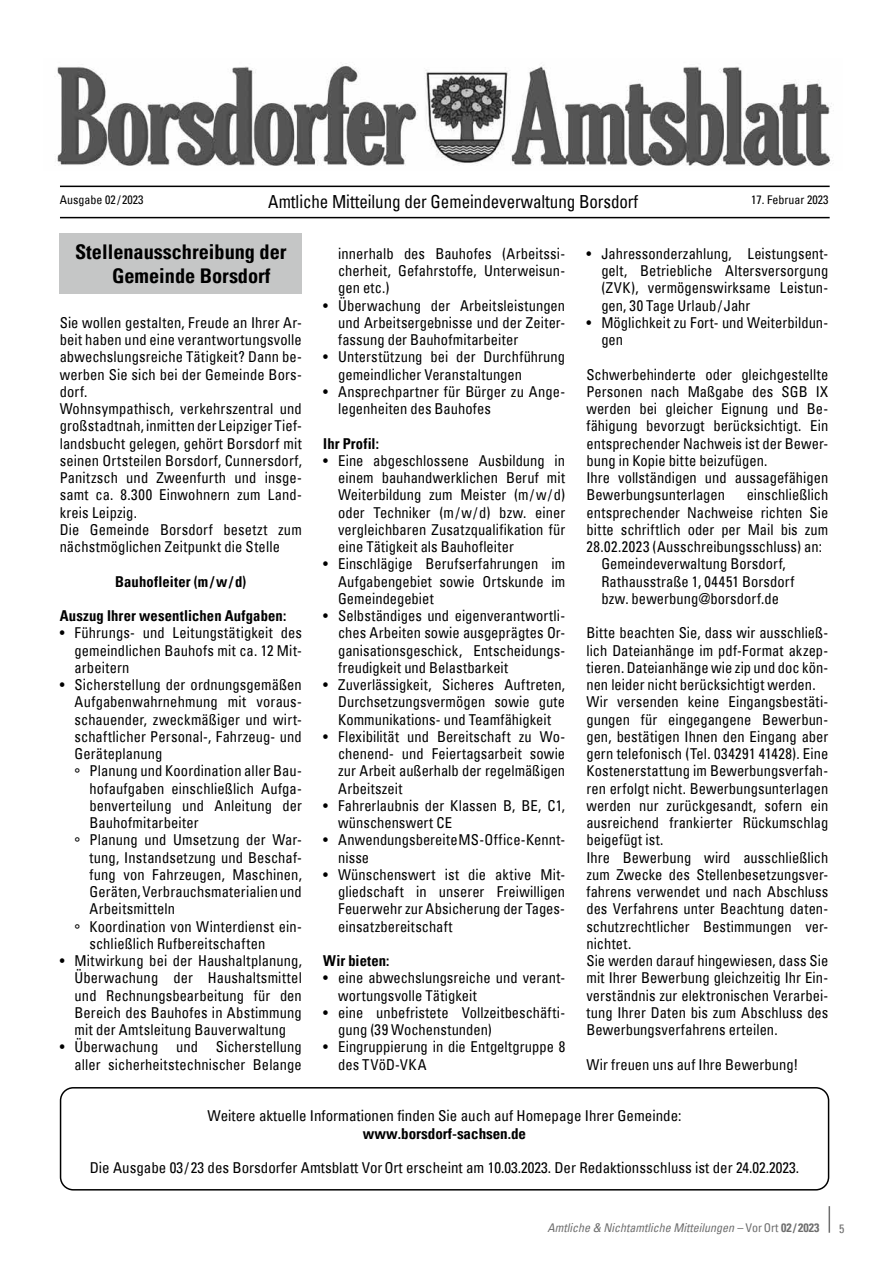
<style>
.page{position:relative;width:893px;height:1263px;background:#fff}
.page>*{position:absolute;margin:0;border:0;box-sizing:border-box;transform-origin:0 0}
.t1{font:700 condensed 20.25px/24.3px "Univers";color:#000}
.t2{font:condensed 18px "Univers";letter-spacing:-.005em;color:#000;scale:.95 1}
.t3{font:condensed 15px/17.2px "Univers";letter-spacing:.005em;color:#000}
.t4{font:700 condensed 15px "Univers";letter-spacing:.01em;color:#000}
.t5{font:italic condensed 12px "Univers";color:#6e6e6e}
.t6{font:condensed 12px "Univers";color:#000}
.t7{font:condensed 12px "Univers";color:#6e6e6e}
.s1{font-style:normal}
.s2{font-weight:700;font-style:normal}
</style>
<div class="page">
<svg style="left:829px;top:1206px;width:1px;height:27px"></svg>
<img style="left:57px;top:63px;width:776px;height:103px">
<hr style="left:60px;top:186px;width:770px;height:1px;background:#000">
<hr style="left:60px;top:217px;width:770px;height:1px;background:#000">
<div style="left:60px;top:233px;width:242px;height:61px;background:#c5c6c6"></div>
<div style="left:60px;top:1087px;width:769px;height:103px;border:2px solid #000;border-radius:13px"></div>
<p class="t2" style="left:268px;top:190px;width:391px">Amtliche Mitteilung der Gemeindeverwaltung Borsdorf</p>
<p class="t6" style="left:60px;top:191px;width:85px">Ausgabe 02 / 2023</p>
<p class="t6" style="left:751px;top:192px;width:79px">17. Februar 2023</p>
<h1 class="t1" style="left:112px;top:239px;width:176px;text-indent:-37px">Stellenausschreibung der<br>Gemeinde Borsdorf</h1>
<p class="t3" style="left:60px;top:313px;width:244px">Sie wollen gestalten, Freude an Ihrer Ar&shy;beit haben und eine verantwortungsvolle abwechslungsreiche Tätigkeit? Dann be&shy;werben Sie sich bei der Gemeinde Bors&shy;dorf.<br>Wohnsympathisch, verkehrszentral und großstadtnah, inmitten der Leipziger Tief&shy;landsbucht gelegen, gehört Borsdorf mit seinen Ortsteilen Borsdorf, Cunnersdorf, Panitzsch und Zweenfurth und insge&shy;samt ca. 8.300 Einwohnern zum Land&shy;kreis Leipzig.<br>Die Gemeinde Borsdorf besetzt zum nächstmöglichen Zeitpunkt die Stelle</p>
<p class="t4" style="left:115px;top:572px;width:133px">Bauhofleiter (m/w/d)</p>
<p class="t4" style="left:60px;top:606px;width:228px">Auszug Ihrer wesentlichen Aufgaben:</p>
<p class="t3" style="left:75px;top:624px;width:229px;text-align:justify;text-indent:-15px">• Führungs- und Leitungstätigkeit des gemeindlichen Bauhofs mit ca. 12 Mit&shy;arbeitern</p>
<p class="t3" style="left:60px;top:676px;width:244px">• Sicherstellung der ordnungsgemäßen</p>
<p class="t3" style="left:75px;top:693px;width:229px">Aufgabenwahrnehmung mit voraus-</p>
<p class="t3" style="left:75px;top:710px;width:229px">schauender, zweckmäßiger und wirt-</p>
<p class="t3" style="left:75px;top:727px;width:229px">schaftlicher Personal-, Fahrzeug- und</p>
<p class="t3" style="left:75px;top:745px;width:89px">Geräteplanung</p>
<p class="t3" style="left:75px;top:762px;width:229px">° Planung und Koordination aller Bau-</p>
<p class="t3" style="left:89px;top:779px;width:214px">hofaufgaben einschließlich Aufga-</p>
<p class="t3" style="left:89px;top:796px;width:214px">benverteilung und Anleitung der</p>
<p class="t3" style="left:89px;top:814px;width:111px">Bauhofmitarbeiter</p>
<p class="t3" style="left:75px;top:831px;width:229px">° Planung und Umsetzung der War-</p>
<p class="t3" style="left:89px;top:848px;width:214px">tung, Instandsetzung und Beschaf-</p>
<p class="t3" style="left:89px;top:865px;width:214px">fung von Fahrzeugen, Maschinen,</p>
<p class="t3" style="left:89px;top:883px;width:214px">Geräten, Verbrauchsmaterialien und</p>
<p class="t3" style="left:89px;top:900px;width:87px">Arbeitsmitteln</p>
<p class="t3" style="left:75px;top:917px;width:229px">° Koordination von Winterdienst ein-</p>
<p class="t3" style="left:89px;top:934px;width:177px">schließlich Rufbereitschaften</p>
<p class="t3" style="left:75px;top:952px;width:229px;text-align:justify;text-indent:-15px">• Mitwirkung bei der Haushaltplanung, Überwachung der Haushaltsmittel und Rechnungsbearbeitung für den Bereich des Bauhofes in Abstimmung mit der Amtsleitung Bauverwaltung</p>
<p class="t3" style="left:60px;top:1038px;width:244px;text-align:right">• Überwachung und Sicherstellung aller sicherheitstechnischer Belange</p>
<p class="t3" style="left:338px;top:244px;width:229px;text-align:justify">innerhalb des Bauhofes (Arbeitssi&shy;cherheit, Gefahrstoffe, Unterweisun&shy;gen etc.)</p>
<p class="t3" style="left:338px;top:296px;width:229px;text-align:justify;text-indent:-15px">• Überwachung der Arbeitsleistungen und Arbeitsergebnisse und der Zeiter&shy;fassung der Bauhofmitarbeiter</p>
<p class="t3" style="left:338px;top:348px;width:229px;text-indent:-15px">• Unterstützung bei der Durchführung gemeindlicher Veranstaltungen</p>
<p class="t3" style="left:338px;top:382px;width:229px;text-indent:-15px">• Ansprechpartner für Bürger zu Ange&shy;legenheiten des Bauhofes</p>
<p class="t4" style="left:323px;top:434px;width:57px">Ihr Profil:</p>
<p class="t3" style="left:338px;top:451px;width:229px;text-align:justify;text-indent:-15px">• Eine abgeschlossene Ausbildung in einem bauhandwerklichen Beruf mit Weiterbildung zum Meister (m/w/d) oder Techniker (m/w/d) bzw. einer vergleichbaren Zusatzqualifikation für eine Tätigkeit als Bauhofleiter</p>
<p class="t3" style="left:338px;top:555px;width:229px;text-align:justify;text-indent:-15px">• Einschlägige Berufserfahrungen im Aufgabengebiet sowie Ortskunde im Gemeindegebiet</p>
<p class="t3" style="left:338px;top:607px;width:229px;text-align:justify;text-indent:-15px">• Selbständiges und eigenverantwortli&shy;ches Arbeiten sowie ausgeprägtes Or&shy;ganisationsgeschick, Entscheidungs&shy;freudigkeit und Belastbarkeit</p>
<p class="t3" style="left:338px;top:676px;width:229px;text-align:justify;text-indent:-15px">• Zuverlässigkeit, Sicheres Auftreten, Durchsetzungsvermögen sowie gute Kommunikations- und Teamfähigkeit</p>
<p class="t3" style="left:338px;top:727px;width:229px;text-align:justify;text-indent:-15px">• Flexibilität und Bereitschaft zu Wo&shy;chenend- und Feiertagsarbeit sowie zur Arbeit außerhalb der regelmäßigen Arbeitszeit</p>
<p class="t3" style="left:338px;top:796px;width:228px;text-indent:-15px">• Fahrerlaubnis der Klassen B, BE, C1, wünschenswert CE</p>
<p class="t3" style="left:338px;top:831px;width:229px;text-indent:-15px">• Anwendungsbereite MS-Office-Kennt&shy;nisse</p>
<p class="t3" style="left:338px;top:865px;width:229px;text-align:justify;text-indent:-15px">• Wünschenswert ist die aktive Mit&shy;gliedschaft in unserer Freiwilligen Feuerwehr zur Absicherung der Tages&shy;einsatzbereitschaft</p>
<p class="t4" style="left:323px;top:951px;width:68px">Wir bieten:</p>
<p class="t3" style="left:338px;top:969px;width:229px;text-indent:-15px">• eine abwechslungsreiche und verant&shy;wortungsvolle Tätigkeit</p>
<p class="t3" style="left:338px;top:1003px;width:229px;text-indent:-15px">• eine unbefristete Vollzeitbeschäfti&shy;gung (39 Wochenstunden)</p>
<p class="t3" style="left:338px;top:1038px;width:229px;text-indent:-15px">• Eingruppierung in die Entgeltgruppe 8 des TVöD-VKA</p>
<p class="t3" style="left:601px;top:244px;width:229px;text-align:justify;text-indent:-15px">• Jahressonderzahlung, Leistungsent&shy;gelt, Betriebliche Altersversorgung (ZVK), vermögenswirksame Leistun&shy;gen, 30 Tage Urlaub/Jahr</p>
<p class="t3" style="left:601px;top:313px;width:229px;text-indent:-15px">• Möglichkeit zu Fort- und Weiterbildun&shy;gen</p>
<p class="t3" style="left:586px;top:365px;width:243px">Schwerbehinderte oder gleichgestellte Personen nach Maßgabe des SGB IX werden bei gleicher Eignung und Be&shy;fähigung bevorzugt berücksichtigt. Ein entsprechender Nachweis ist der Bewer&shy;bung in Kopie bitte beizufügen.<br>Ihre vollständigen und aussagefähigen Bewerbungsunterlagen</p>
<p class="t3" style="left:747px;top:486px;width:83px">einschließlich</p>
<p class="t3" style="left:586px;top:503px;width:243px">entsprechender Nachweise richten Sie</p>
<p class="t3" style="left:586px;top:520px;width:243px">bitte schriftlich oder per Mail bis zum</p>
<p class="t3" style="left:586px;top:538px;width:237px">28.02.2023 (Ausschreibungsschluss) an:</p>
<p class="t3" style="left:601px;top:555px;width:186px">Gemeindeverwaltung Borsdorf,</p>
<p class="t3" style="left:601px;top:572px;width:195px">Rathausstraße 1, 04451 Borsdorf</p>
<p class="t3" style="left:601px;top:589px;width:179px">bzw. bewerbung@borsdorf.de</p>
<p class="t3" style="left:586px;top:624px;width:243px">Bitte beachten Sie, dass wir ausschließ&shy;lich Dateianhänge im pdf-Format akzep&shy;tieren. Dateianhänge wie zip und doc kön&shy;nen leider nicht berücksichtigt werden.<br>Wir versenden keine Eingangsbestäti&shy;gungen für eingegangene Bewerbun&shy;gen, bestätigen Ihnen den Eingang aber gern telefonisch (Tel. 034291 41428). Eine Kostenerstattung im Bewerbungsverfah&shy;ren erfolgt nicht. Bewerbungsunterlagen werden nur zurückgesandt, sofern ein ausreichend frankierter Rückumschlag beigefügt ist.<br>Ihre Bewerbung wird ausschließlich zum Zwecke des Stellenbesetzungsver&shy;fahrens verwendet und nach Abschluss des Verfahrens unter Beachtung daten&shy;schutzrechtlicher Bestimmungen ver&shy;nichtet.<br>Sie werden darauf hingewiesen, dass Sie mit Ihrer Bewerbung gleichzeitig Ihr Ein&shy;verständnis zur elektronischen Verarbei&shy;tung Ihrer Daten bis zum Abschluss des Bewerbungsverfahrens erteilen.</p>
<p class="t3" style="left:586px;top:1055px;width:213px">Wir freuen uns auf Ihre Bewerbung!</p>
<p class="t3" style="left:207px;top:1107px;width:476px">Weitere aktuelle Informationen finden Sie auch auf Homepage Ihrer Gemeinde:</p>
<p class="t4" style="left:363px;top:1124px;width:165px">www.borsdorf-sachsen.de</p>
<p class="t3" style="left:90px;top:1159px;width:711px">Die Ausgabe 03 / 23 des Borsdorfer Amtsblatt VorOrt erscheint am 10.03.2023. Der Redaktionsschluss ist der 24.02.2023.</p>
<p class="t5" style="left:548px;top:1220px;width:273px">Amtliche &amp; Nichtamtliche Mitteilungen – <span class="s1">VorOrt</span> <span class="s2">02 / 2023</span></p>
<p class="t7" style="left:839px;top:1221px;width:7px">5</p>
</div>
